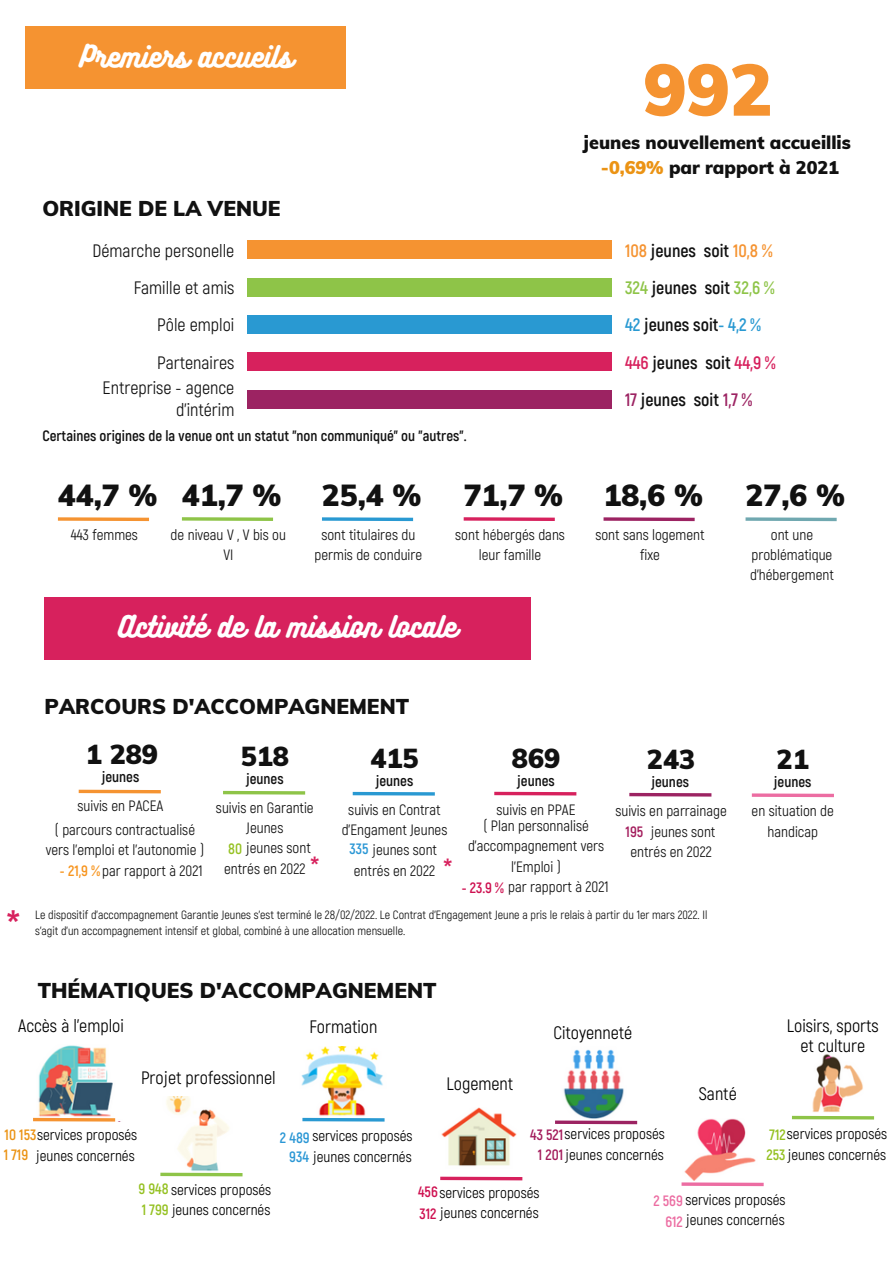
<style>
.page{position:relative;width:893px;height:1264px;background:#fff}
.page>*{position:absolute;margin:0;border:0;box-sizing:border-box;transform-origin:0 0}
.t1{font:900 72px "Muli";color:#f59331}
.t2{font:700 34.5px "Arial";color:#d7215d}
.t3{font:900 29.85px "Muli";color:#111}
.t4{font:27px "Bukhari Script";color:#fff}
.t5{font:900 26.85px "Muli";color:#111}
.t6{font:700 22.8px "Arial";color:#d7215d}
.t7{font:900 21px "Muli";color:#111}
.t8{font:18px/19px "Akrobat";color:#000;text-align:center}
.t9{font:700 18px "Akrobat";color:#111}
.t10{font:18px/21.3px "Akrobat";color:#111;text-align:right}
.t11{font:900 18px "Muli";color:#111}
.t12{font:15px/20.2px "Akrobat";color:#111;text-align:center}
.t13{font:15px "Akrobat";color:#000}
.t14{font:700 15px "Akrobat";color:#111}
.t15{font:700 15px "Akrobat";color:#eb9314}
.t16{font:700 15px "Akrobat";color:#ec6da2}
.t17{font:700 15px "Akrobat";color:#a31c5c}
.t18{font:12px/16px "Akrobat";color:#111}
.s1{color:#eb9314}
.s2{color:#f59331}
.s3{color:#8ec448}
.s4{color:#2999d2}
.s5{color:#d7215d}
.s6{color:#9c2362}
.s7{font-weight:700;color:#95c122}
.s8{font-weight:700;color:#2b97d5}
.s9{font-weight:700;color:#f7941d}
.s10{font-weight:700;color:#ce1050}
.s11{font-weight:700;color:#eb9314}
.s12{font-weight:700;color:#a31c5c}
.s13{font-weight:700;color:#ec6da2}
</style>
<div class="page">
<div style="left:247px;top:240px;width:364px;height:19px;background:#f59331"></div>
<div style="left:247px;top:278px;width:364px;height:18px;background:#8ec448"></div>
<div style="left:247px;top:315px;width:364px;height:19px;background:#2999d2"></div>
<div style="left:247px;top:352px;width:364px;height:19px;background:#d7215d"></div>
<div style="left:26px;top:27px;width:320px;height:62px;background:#f59331"></div>
<div style="left:247px;top:389px;width:364px;height:19px;background:#9c2362"></div>
<svg style="left:58px;top:517px;width:91px;height:4px"></svg>
<svg style="left:182px;top:517px;width:91px;height:4px"></svg>
<svg style="left:322px;top:517px;width:91px;height:4px"></svg>
<svg style="left:463px;top:517px;width:91px;height:4px"></svg>
<svg style="left:603px;top:517px;width:91px;height:4px"></svg>
<svg style="left:745px;top:517px;width:91px;height:4px"></svg>
<div style="left:45px;top:596px;width:486px;height:63px;background:#d7215d"></div>
<svg style="left:79px;top:789px;width:82px;height:4px"></svg>
<hr style="left:223px;top:791px;width:82px;height:3px;background:#8ec448">
<hr style="left:353px;top:792px;width:82px;height:3px;background:#2999d2">
<svg style="left:494px;top:791px;width:82px;height:4px"></svg>
<svg style="left:629px;top:792px;width:82px;height:4px"></svg>
<svg style="left:751px;top:793px;width:82px;height:4px"></svg>
<img style="left:166px;top:1096px;width:63px;height:76px">
<svg style="left:160px;top:1172px;width:82px;height:4px"></svg>
<img style="left:301px;top:1046px;width:84px;height:74px">
<svg style="left:302px;top:1117px;width:82px;height:4px"></svg>
<img style="left:38px;top:1045px;width:78px;height:76px">
<svg style="left:33px;top:1117px;width:82px;height:4px"></svg>
<img style="left:441px;top:1107px;width:76px;height:59px">
<svg style="left:440px;top:1176px;width:82px;height:4px"></svg>
<img style="left:563px;top:1049px;width:61px;height:70px">
<svg style="left:555px;top:1120px;width:82px;height:4px"></svg>
<img style="left:684px;top:1118px;width:72px;height:62px">
<svg style="left:681px;top:1182px;width:82px;height:4px"></svg>
<img style="left:812px;top:1054px;width:51px;height:58px">
<svg style="left:792px;top:1115px;width:82px;height:4px"></svg>
<p class="t4" style="left:79px;top:40px;width:215px">Premiers accueils</p>
<p class="t7" style="left:42px;top:195px;width:240px">ORIGINE DE LA VENUE</p>
<p class="t10" style="left:92px;top:240px;width:143px">Démarche personelle</p>
<p class="t10" style="left:134px;top:278px;width:102px">Famille et amis</p>
<p class="t10" style="left:157px;top:314px;width:79px">Pôle emploi</p>
<p class="t10" style="left:157px;top:352px;width:79px">Partenaires</p>
<p class="t10" style="left:103px;top:378px;width:133px">Entreprise - agence d'intérim</p>
<p class="t14" style="left:42px;top:427px;width:425px">Certaines origines de la venue ont un statut "non communiqué" ou "autres".</p>
<p class="t3" style="left:58px;top:476px;width:101px">44,7 %</p>
<p class="t12" style="left:71px;top:525px;width:69px">443 femmes</p>
<p class="t3" style="left:182px;top:476px;width:101px">41,7 %</p>
<p class="t12" style="left:171px;top:525px;width:117px">de niveau V , V bis ou<br>VI</p>
<p class="t3" style="left:322px;top:476px;width:101px">25,4 %</p>
<p class="t12" style="left:314px;top:525px;width:109px">sont titulaires du permis de conduire</p>
<p class="t3" style="left:463px;top:476px;width:101px">71,7 %</p>
<p class="t12" style="left:455px;top:525px;width:111px">sont hébergés dans leur famille</p>
<p class="t4" style="left:119px;top:610px;width:340px">Activité de la mission locale</p>
<p class="t1" style="left:643px;top:43px;width:131px">992</p>
<p class="t11" style="left:584px;top:131px;width:268px">jeunes nouvellement accueillis</p>
<p class="t11" style="left:601px;top:156px;width:240px"><span class="s1">-0,69%</span> par rapport à 2021</p>
<p class="t9" style="left:625px;top:240px;width:149px"><span class="s2">108</span> jeunes soit <span class="s2">10,8 %</span></p>
<p class="t9" style="left:625px;top:277px;width:151px"><span class="s3">324</span> jeunes soit <span class="s3">32,6 %</span></p>
<p class="t9" style="left:625px;top:314px;width:137px"><span class="s4">42</span> jeunes soit<span class="s4">- 4,2 %</span></p>
<p class="t9" style="left:625px;top:352px;width:152px"><span class="s5">446</span> jeunes soit <span class="s5">44,9 %</span></p>
<p class="t9" style="left:625px;top:389px;width:129px"><span class="s6">17</span> jeunes soit <span class="s6">1,7 %</span></p>
<p class="t3" style="left:603px;top:476px;width:101px">18,6 %</p>
<p class="t12" style="left:595px;top:525px;width:111px">sont sans logement fixe</p>
<p class="t3" style="left:745px;top:476px;width:101px">27,6 %</p>
<p class="t12" style="left:750px;top:525px;width:85px">ont une problématique d'hébergement</p>
<p class="t7" style="left:45px;top:692px;width:366px">PARCOURS D'ACCOMPAGNEMENT</p>
<p class="t5" style="left:86px;top:736px;width:74px">1 289</p>
<p class="t12" style="left:78px;top:796px;width:87px">suivis en PACEA</p>
<p class="t5" style="left:241px;top:738px;width:50px">518</p>
<p class="t12" style="left:216px;top:798px;width:99px">suivis en Garantie<br>Jeunes</p>
<p class="t12" style="left:224px;top:838px;width:88px;text-align:left"><span class="s7">80</span> jeunes sont entrés en 2022</p>
<p class="t5" style="left:370px;top:740px;width:50px">415</p>
<p class="t12" style="left:341px;top:800px;width:107px">suivis en Contrat d'Engament Jeunes</p>
<p class="t12" style="left:349px;top:840px;width:89px;text-align:left"><span class="s8">335</span> jeunes sont entrés en 2022</p>
<p class="t14" style="left:102px;top:768px;width:39px">jeunes</p>
<p class="t14" style="left:246px;top:769px;width:39px">jeunes</p>
<p class="t14" style="left:375px;top:771px;width:39px">jeunes</p>
<p class="t12" style="left:46px;top:820px;width:160px">( parcours contractualisé vers l'emploi et l'autonomie )</p>
<p class="t12" style="left:60px;top:860px;width:144px"><span class="s9">- 21,9 %</span>par rapport à 2021</p>
<p class="t6" style="left:310px;top:852px;width:10px">*</p>
<p class="t6" style="left:443px;top:854px;width:10px">*</p>
<p class="t5" style="left:512px;top:740px;width:50px">869</p>
<p class="t12" style="left:496px;top:800px;width:80px">suivis en PPAE</p>
<p class="t14" style="left:517px;top:771px;width:39px">jeunes</p>
<p class="t12" style="left:468px;top:816px;width:138px">( Plan personnalisé d'accompagnement vers l'Emploi )</p>
<p class="t12" style="left:461px;top:877px;width:148px"><span class="s10">- 23.9 %</span> par rapport à 2021</p>
<p class="t5" style="left:647px;top:742px;width:50px">243</p>
<p class="t12" style="left:615px;top:801px;width:113px">suivis en parrainage</p>
<p class="t12" style="left:630px;top:821px;width:86px;text-align:right">jeunes sont entrés en 2022</p>
<p class="t14" style="left:651px;top:773px;width:39px">jeunes</p>
<p class="t17" style="left:625px;top:822px;width:19px">195</p>
<p class="t2" style="left:7px;top:904px;width:15px">*</p>
<p class="t18" style="left:35px;top:907px;width:673px">Le dispositif d'accompagnement Garantie Jeunes s'est terminé le 28/02/2022. Le Contrat d'Engagement Jeune a pris le relais à partir du 1er mars 2022. Il s'agit d'un accompagnement intensif et global, combiné à une allocation mensuelle.</p>
<p class="t7" style="left:38px;top:977px;width:400px">THÉMATIQUES D'ACCOMPAGNEMENT</p>
<p class="t8" style="left:18px;top:1016px;width:107px">Accès à l’emploi</p>
<p class="t8" style="left:309px;top:1017px;width:70px">Formation</p>
<p class="t8" style="left:141px;top:1069px;width:136px">Projet professionnel</p>
<p class="t13" style="left:5px;top:1126px;width:134px"><span class="s11">10 153</span>services proposés</p>
<p class="t13" style="left:36px;top:1146px;width:100px">jeunes concernés</p>
<p class="t15" style="left:4px;top:1145px;width:26px">1 719</p>
<p class="t13" style="left:280px;top:1127px;width:134px"><span class="s8">2 489</span> services proposés</p>
<p class="t13" style="left:289px;top:1147px;width:124px"><span class="s8">934</span> jeunes concernés</p>
<p class="t8" style="left:446px;top:1075px;width:68px">Logement</p>
<p class="t8" style="left:553px;top:1023px;width:80px">Citoyenneté</p>
<p class="t13" style="left:530px;top:1125px;width:136px"><span class="s12">43 521</span>services proposés</p>
<p class="t13" style="left:538px;top:1145px;width:127px"><span class="s12">1 201</span>jeunes concernés</p>
<p class="t8" style="left:698px;top:1084px;width:39px">Santé</p>
<p class="t5" style="left:776px;top:742px;width:34px">21</p>
<p class="t12" style="left:751px;top:801px;width:84px">en situation de handicap</p>
<p class="t14" style="left:773px;top:773px;width:39px">jeunes</p>
<p class="t8" style="left:786px;top:1017px;width:93px">Loisirs, sports et culture</p>
<p class="t13" style="left:769px;top:1125px;width:119px"><span class="s7">712</span>services proposés</p>
<p class="t13" style="left:766px;top:1145px;width:121px"><span class="s7">253</span>jeunes concernés</p>
<p class="t13" style="left:138px;top:1181px;width:134px"><span class="s7">9 948</span> services proposés</p>
<p class="t13" style="left:142px;top:1201px;width:130px"><span class="s7">1 799</span> jeunes concernés</p>
<p class="t13" style="left:418px;top:1183px;width:123px"><span class="s10">456</span>services proposés</p>
<p class="t13" style="left:419px;top:1204px;width:121px"><span class="s10">312</span> jeunes concernés</p>
<p class="t13" style="left:653px;top:1190px;width:134px"><span class="s13">2 569</span> services proposés</p>
<p class="t13" style="left:686px;top:1210px;width:100px">jeunes concernés</p>
<p class="t16" style="left:665px;top:1213px;width:19px">612</p>
</div>
